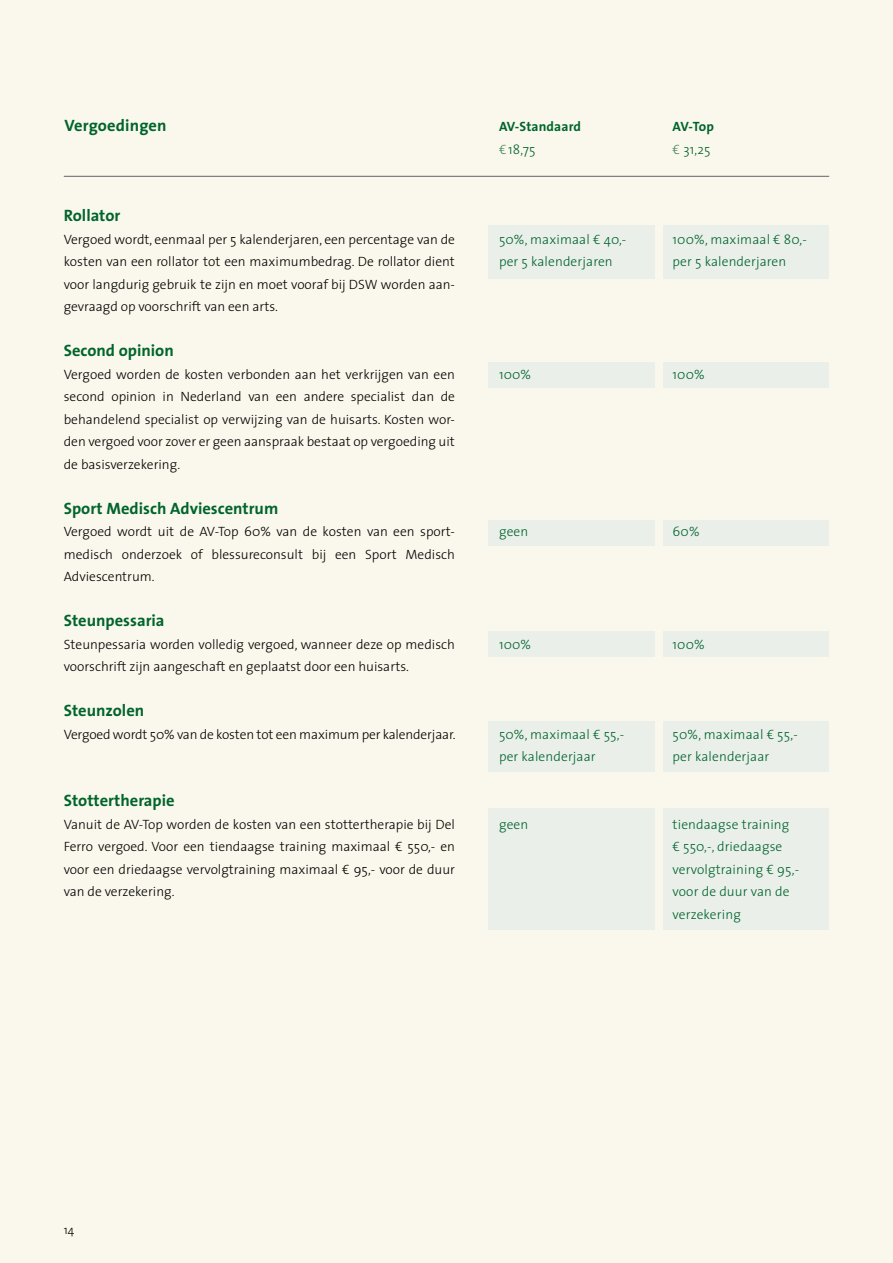
<style>
.page{position:relative;width:893px;height:1263px;background:#faf8ec}
.page>*{position:absolute;margin:0;border:0;box-sizing:border-box;transform-origin:0 0}
.t1{font:700 16.5px "The Sans";color:#00642c}
.t2{font:300 13.5px/22.5px "The Sans";color:#000;text-align:justify}
.t3{font:300 13.5px/22.5px "The Sans";letter-spacing:.01em;color:#00642c}
.t4{font:700 13.5px/22.5px "The Sans";letter-spacing:.01em;color:#00642c}
.t5{font:300 12px "The Sans";color:#000}
.s1{font-weight:300;color:#468457}
.s2{font-weight:300}
</style>
<div class="page">
<div style="left:488px;top:362px;width:167px;height:26px;background:#eaefea"></div>
<div style="left:488px;top:520px;width:167px;height:25px;background:#eaefea"></div>
<div style="left:488px;top:631px;width:167px;height:26px;background:#eaefea"></div>
<div style="left:488px;top:721px;width:167px;height:50px;background:#eaefea"></div>
<div style="left:488px;top:808px;width:167px;height:122px;background:#eaefea"></div>
<div style="left:488px;top:225px;width:167px;height:53px;background:#eaefea"></div>
<div style="left:663px;top:362px;width:166px;height:26px;background:#eaefea"></div>
<div style="left:663px;top:520px;width:166px;height:25px;background:#eaefea"></div>
<div style="left:663px;top:631px;width:166px;height:26px;background:#eaefea"></div>
<div style="left:663px;top:721px;width:166px;height:50px;background:#eaefea"></div>
<div style="left:663px;top:808px;width:166px;height:122px;background:#eaefea"></div>
<div style="left:663px;top:225px;width:166px;height:53px;background:#eaefea"></div>
<hr style="left:64px;top:176px;width:765px;height:1px;background:#636466">
<p class="t1" style="left:65px;top:115px;width:104px">Vergoedingen</p>
<p class="t1" style="left:64px;top:205px;width:58px">Rollator</p>
<p class="t2" style="left:64px;top:228px;width:393px">Vergoed wordt, eenmaal per 5 kalenderjaren, een percentage van de kosten van een rollator tot een maximumbedrag. De rollator dient voor langdurig gebruik te zijn en moet vooraf bij DSW worden aan&shy;gevraagd op voorschrift van een arts.</p>
<p class="t1" style="left:64px;top:340px;width:112px">Second opinion</p>
<p class="t2" style="left:64px;top:363px;width:393px">Vergoed worden de kosten verbonden aan het verkrijgen van een second opinion in Nederland van een andere specialist dan de behandelend specialist op verwijzing van de huisarts. Kosten wor&shy;den vergoed voor zover er geen aanspraak bestaat op vergoeding uit de basisverzekering.</p>
<p class="t1" style="left:64px;top:498px;width:216px">Sport Medisch Adviescentrum</p>
<p class="t2" style="left:64px;top:521px;width:393px">Vergoed wordt uit de AV-Top 60% van de kosten van een sport&shy;medisch onderzoek of blessureconsult bij een Sport Medisch Adviescentrum.</p>
<p class="t1" style="left:64px;top:610px;width:102px">Steunpessaria</p>
<p class="t2" style="left:64px;top:633px;width:393px">Steunpessaria worden volledig vergoed, wanneer deze op medisch voorschrift zijn aangeschaft en geplaatst door een huisarts.</p>
<p class="t1" style="left:64px;top:700px;width:82px">Steunzolen</p>
<p class="t2" style="left:64px;top:723px;width:393px">Vergoed wordt 50% van de kosten tot een maximum per kalenderjaar.</p>
<p class="t1" style="left:64px;top:790px;width:112px">Stottertherapie</p>
<p class="t2" style="left:64px;top:813px;width:393px">Vanuit de AV-Top worden de kosten van een stottertherapie bij Del Ferro vergoed. Voor een tiendaagse training maximaal € 550,- en voor een driedaagse vervolgtraining maximaal € 95,- voor de duur van de verzekering.</p>
<p class="t4" style="left:499px;top:116px;width:84px">AV-Standaard <span class="s1">€</span> <span class="s2">18,75</span></p>
<p class="t4" style="left:673px;top:116px;width:43px">AV-Top <span class="s1">€</span> <span class="s2">31,25</span></p>
<p class="t3" style="left:499px;top:228px;width:129px">50%, maximaal € 40,- per 5 kalenderjaren</p>
<p class="t3" style="left:499px;top:363px;width:34px">100%</p>
<p class="t3" style="left:673px;top:228px;width:136px">100%, maximaal € 80,- per 5 kalenderjaren</p>
<p class="t3" style="left:673px;top:363px;width:34px">100%</p>
<p class="t3" style="left:499px;top:521px;width:31px">geen</p>
<p class="t3" style="left:673px;top:521px;width:29px">60%</p>
<p class="t3" style="left:499px;top:633px;width:34px">100%</p>
<p class="t3" style="left:673px;top:633px;width:34px">100%</p>
<p class="t3" style="left:499px;top:723px;width:127px">50%, maximaal € 55,- per kalenderjaar</p>
<p class="t3" style="left:673px;top:723px;width:127px">50%, maximaal € 55,- per kalenderjaar</p>
<p class="t3" style="left:499px;top:813px;width:31px">geen</p>
<p class="t3" style="left:673px;top:813px;width:128px">tiendaagse training € 550,-, driedaagse vervolgtraining € 95,- voor de duur van de verzekering</p>
<p class="t5" style="left:64px;top:1222px;width:12px">14</p>
</div>
